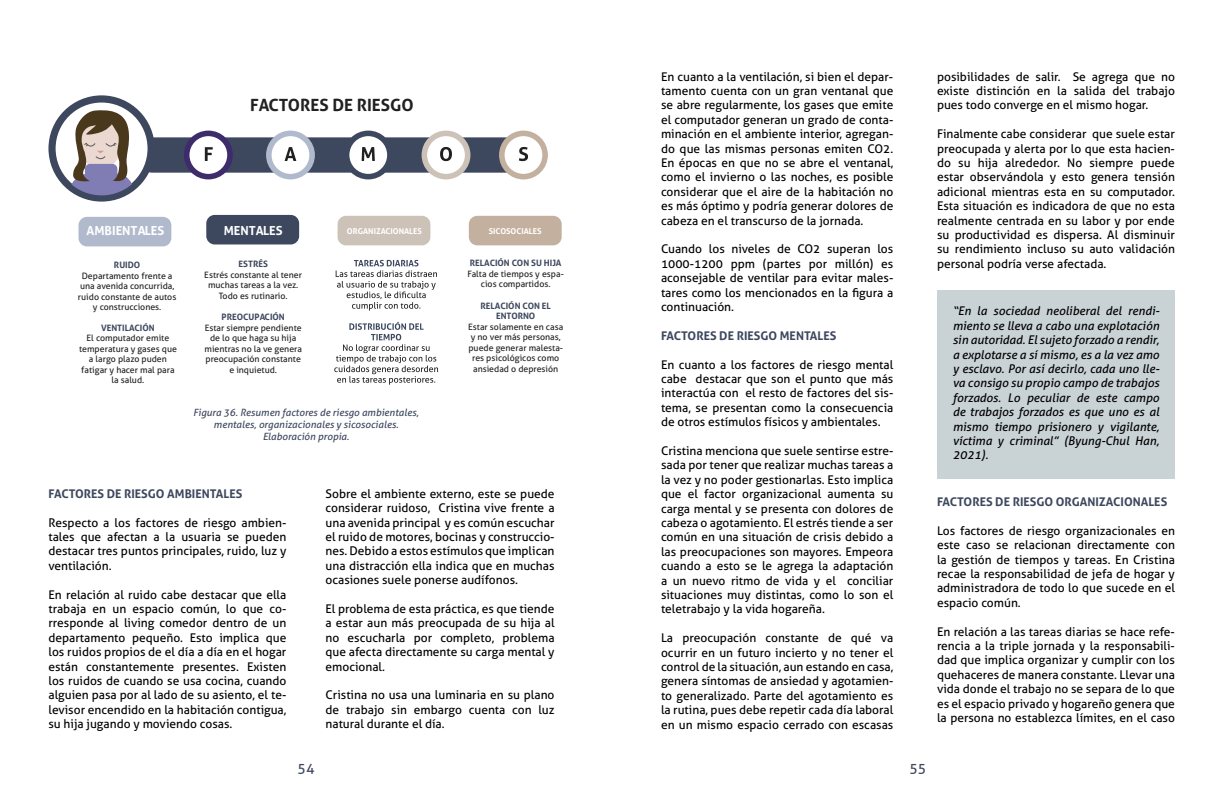
<style>
.page{position:relative;width:1224px;height:792px;background:#fff}
.page>*{position:absolute;margin:0;border:0;box-sizing:border-box;transform-origin:0 0}
.t1{font:700 16.9px "Aller";color:#212121}
.t2{font:14px "Aller";color:#3d475e}
.t3{font:700 12.5px "Aller";color:#fff}
.t4{font:12px/14.4px "Aller";color:#000;text-align:justify}
.t5{font:italic 12px/14.4px "Aller";color:#000;text-align:justify}
.t6{font:700 12px "Aller";color:#3d475e}
.t7{font:italic 10px/12px "Aller";color:#3d475e;text-align:center}
.t8{font:8.8px/10.6px "Aller";color:#212121;text-align:center}
.t9{font:700 8.8px/10.6px "Aller";color:#3d475e;text-align:center}
.t10{font:700 8.1px "Aller";color:#fff}
</style>
<div class="page">
<div style="left:937px;top:290px;width:238px;height:189px;background:#c9d2d5"></div>
<div style="left:143px;top:137px;width:392px;height:36px;background:#3d475e;border-radius:9px"></div>
<svg style="left:48px;top:95px;width:107px;height:107px;background:#4d566b"></svg>
<div style="left:56px;top:103px;width:92px;height:91px;background:#fff;border-radius:50%"></div>
<div style="left:184px;top:131px;width:49px;height:48px;background:#3d2b6b;border-radius:50%"></div>
<div style="left:189px;top:136px;width:38px;height:38px;background:#fff;border-radius:50%"></div>
<svg style="left:67px;top:109px;width:69px;height:86px"></svg>
<div style="left:266px;top:131px;width:49px;height:48px;background:#b0bacc;border-radius:50%"></div>
<div style="left:272px;top:136px;width:37px;height:38px;background:#fff;border-radius:50%"></div>
<div style="left:344px;top:131px;width:49px;height:48px;background:#3d475e;border-radius:50%"></div>
<div style="left:349px;top:136px;width:38px;height:38px;background:#fff;border-radius:50%"></div>
<div style="left:422px;top:131px;width:48px;height:48px;background:#ccc2b8;border-radius:50%"></div>
<div style="left:427px;top:136px;width:38px;height:38px;background:#fff;border-radius:50%"></div>
<div style="left:499px;top:131px;width:49px;height:48px;background:#c4b09e;border-radius:50%"></div>
<div style="left:505px;top:136px;width:37px;height:38px;background:#fff;border-radius:50%"></div>
<svg style="left:205px;top:147px;width:8px;height:14px"></svg>
<svg style="left:285px;top:147px;width:11px;height:14px"></svg>
<svg style="left:362px;top:147px;width:13px;height:14px"></svg>
<svg style="left:440px;top:147px;width:12px;height:14px"></svg>
<svg style="left:519px;top:147px;width:9px;height:14px"></svg>
<div style="left:79px;top:217px;width:92px;height:29px;background:#b0bacc;border-radius:8px"></div>
<div style="left:206px;top:215px;width:93px;height:29px;background:#3d475e;border-radius:8px"></div>
<div style="left:338px;top:216px;width:92px;height:29px;background:#ccc2b8;border-radius:8px"></div>
<svg style="left:336px;top:260px;width:101px;height:51px"></svg>
<svg style="left:334px;top:322px;width:104px;height:63px"></svg>
<div style="left:469px;top:216px;width:93px;height:29px;background:#c4b09e;border-radius:8px"></div>
<h1 class="t1" style="left:250px;top:94px;width:165px">FACTORES DE RIESGO</h1>
<p class="t3" style="left:86px;top:223px;width:80px">AMBIENTALES</p>
<p class="t3" style="left:224px;top:223px;width:60px">MENTALES</p>
<p class="t9" style="left:114px;top:259px;width:28px">RUIDO</p>
<p class="t8" style="left:78px;top:270px;width:100px">Departamento frente a una avenida concurrida, ruido constante de autos y construcciones.</p>
<p class="t9" style="left:101px;top:322px;width:55px">VENTILACIÓN</p>
<p class="t8" style="left:79px;top:333px;width:99px">El computador emite temperatura y gases que a largo plazo puden fatigar y hacer mal para la salud.</p>
<p class="t9" style="left:239px;top:259px;width:31px">ESTRÉS</p>
<p class="t8" style="left:204px;top:269px;width:99px">Estrés constante al tener muchas tareas a la vez.<br>Todo es rutinario.</p>
<p class="t9" style="left:222px;top:312px;width:65px">PREOCUPACIÓN</p>
<p class="t8" style="left:204px;top:322px;width:99px">Estar siempre pendiente de lo que haga su hija mientras no la ve genera preocupación constante e inquietud.</p>
<p class="t10" style="left:347px;top:226px;width:76px">ORGANIZACIONALES</p>
<p class="t7" style="left:193px;top:406px;width:227px">Figura 36. Resumen factores de riesgo ambientales, mentales, organizacionales y sicosociales.<br>Elaboración propia.</p>
<p class="t10" style="left:489px;top:226px;width:54px">SICOSOCIALES</p>
<p class="t9" style="left:470px;top:258px;width:93px">RELACIÓN CON SU HIJA</p>
<p class="t8" style="left:468px;top:268px;width:98px">Falta de tiempos y espa&shy;cios compartidos.</p>
<p class="t9" style="left:481px;top:300px;width:72px">RELACIÓN CON EL<br>ENTORNO</p>
<p class="t8" style="left:468px;top:321px;width:97px">Estar solamente en casa y no ver más personas, puede generar malesta&shy;res psicológicos como ansiedad o depresión</p>
<p class="t6" style="left:48px;top:486px;width:195px">FACTORES DE RIESGO AMBIENTALES</p>
<p class="t4" style="left:48px;top:515px;width:239px">Respecto a los factores de riesgo ambien&shy;tales que afectan a la usuaria se pueden destacar tres puntos principales, ruido, luz y ventilación.</p>
<p class="t4" style="left:48px;top:587px;width:239px">En relación al ruido cabe destacar que ella trabaja en un espacio común, lo que co&shy;rresponde al living comedor dentro de un departamento pequeño. Esto implica que los ruidos propios de el día a día en el hogar están constantemente presentes. Existen los ruidos de cuando se usa cocina, cuando alguien pasa por al lado de su asiento, el te&shy;levisor encendido en la habitación contigua, su hija jugando y moviendo cosas.</p>
<p class="t4" style="left:326px;top:486px;width:231px">Sobre el ambiente externo, este se puede considerar ruidoso, Cristina vive frente a una avenida principal y es común escuchar el ruido de motores, bocinas y construccio&shy;nes. Debido a estos estímulos que implican una distracción ella indica que en muchas ocasiones suele ponerse audífonos.</p>
<p class="t4" style="left:326px;top:602px;width:231px">El problema de esta práctica, es que tiende a estar aun más preocupada de su hija al no escucharla por completo, problema que afecta directamente su carga mental y emocional.</p>
<p class="t4" style="left:326px;top:688px;width:231px">Cristina no usa una luminaria en su plano de trabajo sin embargo cuenta con luz natural durante el día.</p>
<p class="t4" style="left:661px;top:69px;width:234px">En cuanto a la ventilación, si bien el depar&shy;tamento cuenta con un gran ventanal que se abre regularmente, los gases que emite el computador generan un grado de conta&shy;minación en el ambiente interior, agregan&shy;do que las mismas personas emiten CO2.<br>En épocas en que no se abre el ventanal, como el invierno o las noches, es posible considerar que el aire de la habitación no es más óptimo y podría generar dolores de cabeza en el transcurso de la jornada.</p>
<p class="t4" style="left:661px;top:242px;width:234px">Cuando los niveles de CO2 superan los 1000-1200 ppm (partes por millón) es aconsejable de ventilar para evitar males&shy;tares como los mencionados en la figura a continuación.</p>
<p class="t6" style="left:661px;top:328px;width:177px">FACTORES DE RIESGO MENTALES</p>
<p class="t4" style="left:661px;top:357px;width:234px">En cuanto a los factores de riesgo mental cabe destacar que son el punto que más interactúa con el resto de factores del sis&shy;tema, se presentan como la consecuencia de otros estímulos físicos y ambientales.</p>
<p class="t4" style="left:661px;top:444px;width:234px">Cristina menciona que suele sentirse estre&shy;sada por tener que realizar muchas tareas a la vez y no poder gestionarlas. Esto implica que el factor organizacional aumenta su carga mental y se presenta con dolores de cabeza o agotamiento. El estrés tiende a ser común en una situación de crisis debido a las preocupaciones son mayores. Empeora cuando a esto se le agrega la adaptación a un nuevo ritmo de vida y el conciliar situaciones muy distintas, como lo son el teletrabajo y la vida hogareña.</p>
<p class="t4" style="left:661px;top:631px;width:234px">La preocupación constante de qué va ocurrir en un futuro incierto y no tener el control de la situación, aun estando en casa, genera síntomas de ansiedad y agotamien&shy;to generalizado. Parte del agotamiento es la rutina, pues debe repetir cada día laboral en un mismo espacio cerrado con escasas</p>
<p class="t4" style="left:937px;top:69px;width:239px">posibilidades de salir. Se agrega que no existe distinción en la salida del trabajo pues todo converge en el mismo hogar.</p>
<p class="t4" style="left:937px;top:127px;width:239px">Finalmente cabe considerar que suele estar preocupada y alerta por lo que esta hacien&shy;do su hija alrededor. No siempre puede estar observándola y esto genera tensión adicional mientras esta en su computador.<br>Esta situación es indicadora de que no esta realmente centrada en su labor y por ende su productividad es dispersa. Al disminuir su rendimiento incluso su auto validación personal podría verse afectada.</p>
<p class="t5" style="left:953px;top:304px;width:208px">“En la sociedad neoliberal del rendi&shy;miento se lleva a cabo una explotación sin autoridad. El sujeto forzado a rendir, a explotarse a sí mismo, es a la vez amo y esclavo. Por así decirlo, cada uno lle&shy;va consigo su propio campo de trabajos forzados. Lo peculiar de este campo de trabajos forzados es que uno es al mismo tiempo prisionero y vigilante, víctima y criminal” (Byung-Chul Han, 2021).</p>
<p class="t6" style="left:937px;top:494px;width:232px">FACTORES DE RIESGO ORGANIZACIONALES</p>
<p class="t4" style="left:937px;top:523px;width:239px">Los factores de riesgo organizacionales en este caso se relacionan directamente con la gestión de tiempos y tareas. En Cristina recae la responsabilidad de jefa de hogar y administradora de todo lo que sucede en el espacio común.</p>
<p class="t4" style="left:937px;top:624px;width:239px">En relación a las tareas diarias se hace refe&shy;rencia a la triple jornada y la responsabili&shy;dad que implica organizar y cumplir con los quehaceres de manera constante. Llevar una vida donde el trabajo no se separa de lo que es el espacio privado y hogareño genera que la persona no establezca límites, en el caso</p>
<p class="t2" style="left:298px;top:759px;width:18px">54</p>
<p class="t2" style="left:910px;top:759px;width:18px">55</p>
</div>
